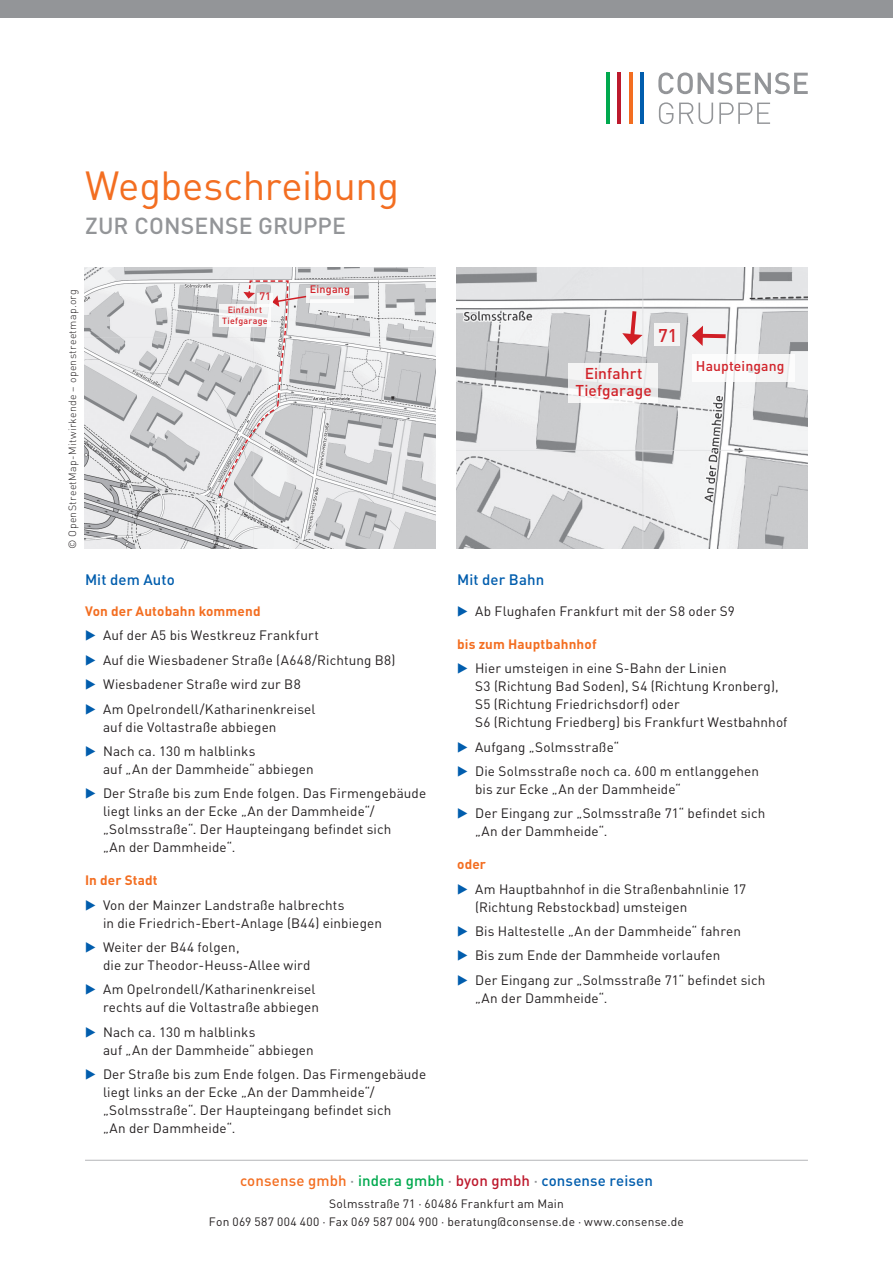
<style>
.page{position:relative;width:893px;height:1263px;background:#fff}
.page>*{position:absolute;margin:0;border:0;box-sizing:border-box;transform-origin:0 0}
.t1{font:40.2px "DINOT";letter-spacing:-.01em;color:#f36e21}
.t2{font:500 22.95px "DINOT";letter-spacing:.005em;color:#939598}
.t3{font:500 18.15px "DINOT";color:#d1232a}
.t4{font:500 15.6px/17.4px "DINOT";letter-spacing:.005em;color:#d1232a;text-align:center}
.t5{font:500 15px "DINOT";letter-spacing:.005em;color:#015dad}
.t6{font:500 13.95px "DINOT";letter-spacing:.01em;color:#d1232a}
.t7{font:13.5px/24.5px "DINOT";letter-spacing:.01em;color:#231f20}
.t8{font:12px/18px "DINOT";letter-spacing:.02em;color:#231f20;text-align:center}
.t9{font:500 10.8px "DINOT";letter-spacing:.02em;color:#d1232a}
.t10{font:300 10.5px "DINOT";letter-spacing:.03em;color:#231f20}
.t11{font:500 8.85px/10.9px "DINOT";letter-spacing:.025em;color:#d1232a;text-align:center}
.s1{font-weight:700;color:#f36e21}
.s2{font-family:"European Pi Three";color:#015dad}
.s3{color:#f36e21}
.s4{color:#939598}
.s5{color:#00a94e}
.s6{color:#bd192d}
</style>
<div class="page">
<svg style="left:658px;top:72px;width:150px;height:22px"></svg>
<svg style="left:659px;top:102px;width:14px;height:22px"></svg>
<svg style="left:679px;top:103px;width:34px;height:21px"></svg>
<svg style="left:719px;top:103px;width:51px;height:21px"></svg>
<hr style="left:640px;top:73px;width:4px;height:51px;background:#015dad">
<hr style="left:629px;top:73px;width:3px;height:51px;background:#f36e21">
<hr style="left:618px;top:73px;width:3px;height:51px;background:#bd192d">
<hr style="left:606px;top:73px;width:4px;height:51px;background:#00a94e">
<div style="left:0;top:0;width:893px;height:17px;background:#939598"></div>
<hr style="left:85px;top:1160px;width:723px;height:1px;background:#b4b5b8">
<img style="left:457px;top:267px;width:351px;height:282px">
<svg style="left:692px;top:326px;width:38px;height:20px"></svg>
<svg style="left:622px;top:307px;width:21px;height:38px"></svg>
<div style="left:568px;top:363px;width:90px;height:39px;background:linear-gradient(to right,#f1f1f2,#f1f1f2)"></div>
<div style="left:654px;top:324px;width:26px;height:22px;background:#f4f4f4"></div>
<div style="left:692px;top:354px;width:103px;height:28px;background:#fff"></div>
<img style="left:84px;top:267px;width:352px;height:282px">
<svg style="left:218px;top:280px;width:90px;height:217px"></svg>
<svg style="left:307px;top:288px;width:47px;height:14px"></svg>
<div style="left:257px;top:294px;width:15px;height:13px;background:#f4f4f4"></div>
<div style="left:219px;top:304px;width:51px;height:23px;background:linear-gradient(to right,#f4f4f4,#f4f4f4)"></div>
<h1 class="t1" style="left:85px;top:160px;width:316px">Wegbeschreibung</h1>
<h2 class="t2" style="left:85px;top:211px;width:262px">ZUR CONSENSE GRUPPE</h2>
<p class="t10" style="left:66px;top:549px;width:261px;rotate:-90deg">© OpenStreetMap-Mitwirkende – openstreetmap.org</p>
<p class="t9" style="left:259px;top:289px;width:13px">71</p>
<p class="t11" style="left:222px;top:304px;width:47px">Einfahrt<br>Tiefgarage</p>
<p class="t9" style="left:310px;top:282px;width:42px">Eingang</p>
<p class="t5" style="left:85px;top:570px;width:91px">Mit dem Auto</p>
<p class="t7" style="left:85px;top:599px;width:312px"><span class="s1">Von der Autobahn kommend<br></span><span class="s2">E</span> Auf der A5 bis Westkreuz Frankfurt<br><span class="s2">E</span> Auf die Wiesbadener Straße (A648/Richtung B8)<br><span class="s2">E</span> Wiesbadener Straße wird zur B8<br><span class="s2">E</span> Am Opelrondell/Katharinenkreisel</p>
<p class="t7" style="left:85px;top:714px;width:193px;text-indent:18px">auf die Voltastraße abbiegen<br><span class="s2">E</span> Nach ca. 130 m halblinks</p>
<p class="t7" style="left:85px;top:756px;width:343px;text-indent:18px">auf „An der Dammheide“ abbiegen<br><span class="s2">E</span> Der Straße bis zum Ende folgen. Das Firmengebäude</p>
<p class="t7" style="left:103px;top:802px;width:290px;line-height:18px">liegt links an der Ecke „An der Dammheide“/ „Solmsstraße“. Der Haupteingang befindet sich „An der Dammheide“.</p>
<p class="t7" style="left:85px;top:868px;width:261px"><span class="s1">In der Stadt<br></span><span class="s2">E</span> Von der Mainzer Landstraße halbrechts</p>
<p class="t7" style="left:85px;top:910px;width:298px;text-indent:18px">in die Friedrich-Ebert-Anlage (B44) einbiegen<br><span class="s2">E</span> Weiter der B44 folgen,</p>
<p class="t7" style="left:85px;top:952px;width:232px;text-indent:18px">die zur Theodor-Heuss-Allee wird<br><span class="s2">E</span> Am Opelrondell/Katharinenkreisel</p>
<p class="t7" style="left:85px;top:995px;width:236px;text-indent:18px">rechts auf die Voltastraße abbiegen<br><span class="s2">E</span> Nach ca. 130 m halblinks</p>
<p class="t7" style="left:85px;top:1037px;width:343px;text-indent:18px">auf „An der Dammheide“ abbiegen<br><span class="s2">E</span> Der Straße bis zum Ende folgen. Das Firmengebäude</p>
<p class="t7" style="left:103px;top:1083px;width:290px;line-height:18px">liegt links an der Ecke „An der Dammheide“/ „Solmsstraße“. Der Haupteingang befindet sich „An der Dammheide“.</p>
<h3 class="t3" style="left:658px;top:323px;width:21px">71</h3>
<p class="t4" style="left:575px;top:364px;width:78px">Einfahrt<br>Tiefgarage</p>
<p class="t6" style="left:696px;top:357px;width:90px">Haupteingang</p>
<p class="t5" style="left:457px;top:570px;width:89px">Mit der Bahn</p>
<p class="t7" style="left:457px;top:599px;width:279px"><span class="s2">E</span> Ab Flughafen Frankfurt mit der S8 oder S9</p>
<p class="t7" style="left:457px;top:631px;width:271px"><span class="s1">bis zum Hauptbahnhof<br></span><span class="s2">E</span> Hier umsteigen in eine S-Bahn der Linien</p>
<p class="t7" style="left:475px;top:677px;width:314px;line-height:18px">S3 (Richtung Bad Soden), S4 (Richtung Kronberg),<br>S5 (Richtung Friedrichsdorf) oder<br>S6 (Richtung Friedberg) bis Frankfurt Westbahnhof</p>
<p class="t7" style="left:457px;top:734px;width:303px"><span class="s2">E</span> Aufgang „Solmsstraße“<br><span class="s2">E</span> Die Solmsstraße noch ca. 600 m entlanggehen</p>
<p class="t7" style="left:457px;top:777px;width:310px;text-indent:18px">bis zur Ecke „An der Dammheide“<br><span class="s2">E</span> Der Eingang zur „Solmsstraße 71“ befindet sich</p>
<p class="t7" style="left:475px;top:819px;width:134px">„An der Dammheide“.</p>
<p class="t7" style="left:457px;top:852px;width:291px"><span class="s1">oder<br></span><span class="s2">E</span> Am Hauptbahnhof in die Straßenbahnlinie 17</p>
<p class="t7" style="left:457px;top:894px;width:310px;text-indent:18px">(Richtung Rebstockbad) umsteigen<br><span class="s2">E</span> Bis Haltestelle „An der Dammheide“ fahren<br><span class="s2">E</span> Bis zum Ende der Dammheide vorlaufen<br><span class="s2">E</span> Der Eingang zur „Solmsstraße 71“ befindet sich</p>
<p class="t7" style="left:475px;top:985px;width:134px">„An der Dammheide“.</p>
<p class="t5" style="left:240px;top:1171px;width:414px"><span class="s3">consense gmbh</span> <span class="s4">·</span> <span class="s5">indera gmbh</span> <span class="s4">·</span> <span class="s6">byon gmbh</span> <span class="s4">·</span> consense reisen</p>
<p class="t8" style="left:209px;top:1195px;width:476px">Solmsstraße 71 · 60486 Frankfurt am Main<br>Fon 069 587 004 400 · Fax 069 587 004 900 · beratung@consense.de · www.consense.de</p>
</div>
